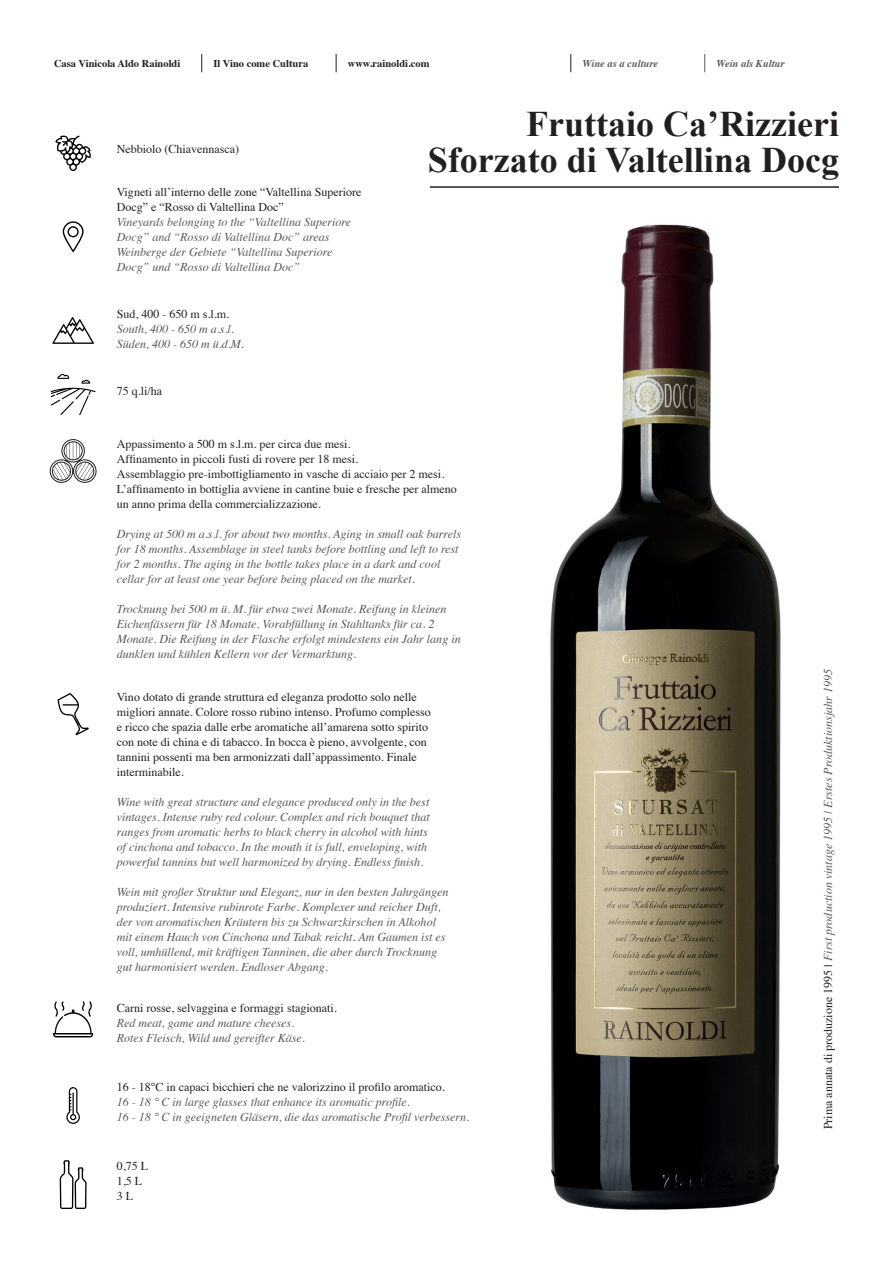
<style>
.page{position:relative;width:893px;height:1263px;background:#fff}
.page>*{position:absolute;margin:0;border:0;box-sizing:border-box;transform-origin:0 0}
.t1{font:700 36px/36px "Times New Roman";color:#231f20;text-align:right}
.t2{font:italic 12px/15px "Times";color:#57585a}
.t3{font:12px/15px "Times";color:#231f20}
.t4{font:700 10.5px "Times";color:#231f20}
.t5{font:italic 700 10.5px "Times";color:#57585a}
.s1{font-style:normal;color:#231f20}
.s2{font-weight:700;font-style:normal}
</style>
<div class="page">
<svg style="left:201px;top:54px;width:1px;height:18px"></svg>
<svg style="left:336px;top:54px;width:1px;height:18px"></svg>
<svg style="left:704px;top:54px;width:1px;height:18px"></svg>
<svg style="left:570px;top:54px;width:1px;height:18px"></svg>
<img style="left:550px;top:224px;width:231px;height:986px">
<svg style="left:62px;top:221px;width:22px;height:32px"></svg>
<svg style="left:52px;top:317px;width:42px;height:27px"></svg>
<svg style="left:49px;top:439px;width:48px;height:44px"></svg>
<svg style="left:53px;top:1001px;width:40px;height:36px"></svg>
<svg style="left:60px;top:1160px;width:27px;height:49px"></svg>
<svg style="left:58px;top:693px;width:31px;height:42px"></svg>
<svg style="left:55px;top:135px;width:36px;height:36px"></svg>
<svg style="left:51px;top:374px;width:45px;height:41px"></svg>
<svg style="left:66px;top:1087px;width:14px;height:37px"></svg>
<hr style="left:430px;top:186px;width:409px;height:2px;background:#231f20">
<p class="t4" style="left:54px;top:53px;width:128px">Casa Vinicola Aldo Rainoldi</p>
<p class="t4" style="left:213px;top:53px;width:96px">Il Vino come Cultura</p>
<p class="t4" style="left:348px;top:53px;width:83px">www.rainoldi.com</p>
<p class="t5" style="left:582px;top:54px;width:77px">Wine as a culture</p>
<p class="t5" style="left:716px;top:54px;width:70px">Wein als Kultur</p>
<p class="t3" style="left:117px;top:140px;width:124px">Nebbiolo (Chiavennasca)</p>
<p class="t3" style="left:117px;top:183px;width:246px">Vigneti all’interno delle zone “Valtellina Superiore<br>Docg” e “Rosso di Valtellina Doc”</p>
<p class="t2" style="left:117px;top:213px;width:236px">Vineyards belonging to the “Valtellina Superiore Docg” and “Rosso di Valtellina Doc” areas Weinberge der Gebiete “Valtellina Superiore Docg” und “Rosso di Valtellina Doc”</p>
<p class="t3" style="left:117px;top:305px;width:114px">Sud, 400 - 650 m s.l.m.</p>
<p class="t2" style="left:117px;top:321px;width:129px">South, 400 - 650 m a.s.l.<br>Süden, 400 - 650 m ü.d.M.</p>
<p class="t3" style="left:117px;top:383px;width:47px">75 q.li/ha</p>
<h1 class="t1" style="left:428px;top:105px;width:413px">Fruttaio Ca’Rizzieri<br>Sforzato di Valtellina Docg</h1>
<p class="t3" style="left:117px;top:435px;width:342px">Appassimento a 500 m s.l.m. per circa due mesi.<br>Affinamento in piccoli fusti di rovere per 18 mesi.<br>Assemblaggio pre-imbottigliamento in vasche di acciaio per 2 mesi.<br>L’affinamento in bottiglia avviene in cantine buie e fresche per almeno un anno prima della commercializzazione.</p>
<p class="t2" style="left:117px;top:525px;width:346px">Drying at 500 m a.s.l. for about two months. Aging in small oak barrels for 18 months. Assemblage in steel tanks before bottling and left to rest for 2 months. The aging in the bottle takes place in a dark and cool cellar for at least one year before being placed on the market.</p>
<p class="t2" style="left:117px;top:600px;width:346px">Trocknung bei 500 m ü. M. für etwa zwei Monate. Reifung in kleinen Eichenfässern für 18 Monate. Vorabfüllung in Stahltanks für ca. 2<br>Monate. Die Reifung in der Flasche erfolgt mindestens ein Jahr lang in dunklen und kühlen Kellern vor der Vermarktung.</p>
<p class="t3" style="left:117px;top:689px;width:316px">Vino dotato di grande struttura ed eleganza prodotto solo nelle migliori annate. Colore rosso rubino intenso. Profumo complesso e ricco che spazia dalle erbe aromatiche all’amarena sotto spirito con note di china e di tabacco. In bocca è pieno, avvolgente, con tannini possenti ma ben armonizzati dall’appassimento. Finale interminabile.</p>
<p class="t2" style="left:117px;top:794px;width:315px">Wine with great structure and elegance produced only in the best vintages. Intense ruby red colour. Complex and rich bouquet that ranges from aromatic herbs to black cherry in alcohol with hints of cinchona and tobacco. In the mouth it is full, enveloping, with powerful tannins but well harmonized by drying. Endless finish.</p>
<p class="t2" style="left:117px;top:884px;width:333px">Wein mit großer Struktur und Eleganz, nur in den besten Jahrgängen produziert. Intensive rubinrote Farbe. Komplexer und reicher Duft, der von aromatischen Kräutern bis zu Schwarzkirschen in Alkohol mit einem Hauch von Cinchona und Tabak reicht. Am Gaumen ist es voll, umhüllend, mit kräftigen Tanninen, die aber durch Trocknung gut harmonisiert werden. Endloser Abgang.</p>
<p class="t3" style="left:117px;top:1000px;width:222px">Carni rosse, selvaggina e formaggi stagionati.</p>
<p class="t2" style="left:117px;top:1015px;width:190px">Red meat, game and mature cheeses.<br>Rotes Fleisch, Wild und gereifter Käse.</p>
<p class="t3" style="left:117px;top:1079px;width:330px">16 - 18°C in capaci bicchieri che ne valorizzino il profilo aromatico.</p>
<p class="t2" style="left:117px;top:1094px;width:354px">16 - 18 ° C in large glasses that enhance its aromatic profile.<br>16 - 18 ° C in geeigneten Gläsern, die das aromatische Profil verbessern.</p>
<p class="t3" style="left:117px;top:1158px;width:33px">0,75 L<br>1,5 L<br>3 L</p>
<p class="t2" style="left:820px;top:1129px;width:462px;rotate:-90deg"><span class="s1">Prima annata di produzione 1995</span> <span class="s2">|</span> First production vintage 1995 | Erstes Produktionsjahr 1995</p>
</div>
